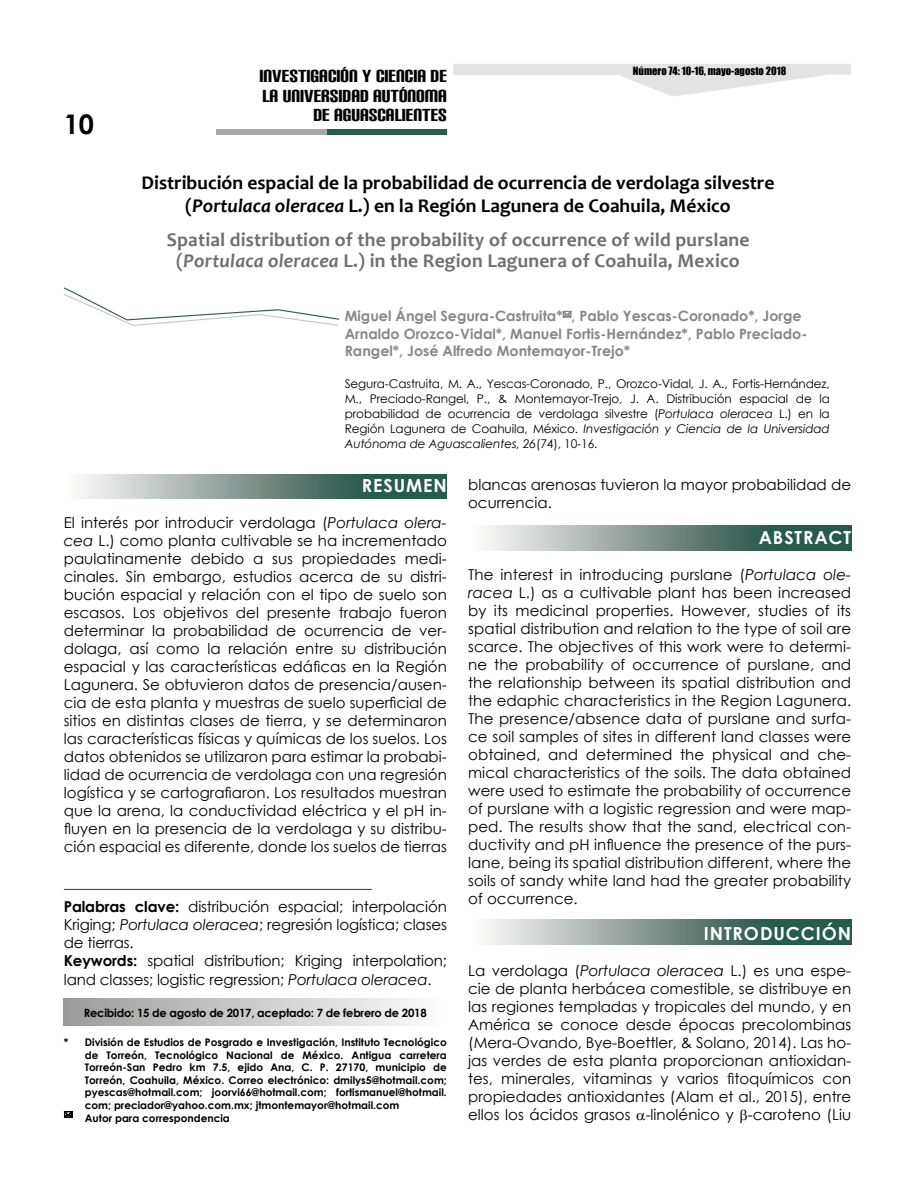
<style>
.page{position:relative;width:915px;height:1191px;background:#fff}
.page>*{position:absolute;margin:0;border:0;box-sizing:border-box;transform-origin:0 0}
.t1{font:700 27px "Century Gothic";color:#000}
.t2{font:21px/19.5px "Carbon Block";color:#000;text-align:right}
.t3{font:700 19.5px/23.4px "Candara";color:#000;text-align:center}
.t4{font:700 19.5px/21px "Candara";letter-spacing:.01em;color:#706f6f;text-align:center}
.t5{font:700 18px "Century Gothic";letter-spacing:.05em;color:#fff}
.t6{font:15px/18px "Century Gothic";color:#000;text-align:justify}
.t7{font:700 14.25px/17.1px "Century Gothic";color:#878787}
.t8{font:12px/15px "Century Gothic";letter-spacing:-.01em;color:#000;text-align:justify}
.t9{font:700 11.4px "Century Gothic";letter-spacing:-.02em;color:#000}
.t10{font:700 10.5px/12.6px "Century Gothic";color:#000}
.t11{font:10.5px "Impact";color:#000}
.s1{font-style:italic}
.s2{font-weight:700}
</style>
<div class="page">
<svg style="left:453px;top:64px;width:397px;height:33px"></svg>
<div style="left:216px;top:129px;width:214px;height:6px;background:#a8a8a7"></div>
<div style="left:327px;top:129px;width:119px;height:6px;background:#265b4d"></div>
<svg style="left:486px;top:919px;width:364px;height:25px;background:#7a938b"></svg>
<svg style="left:486px;top:525px;width:364px;height:25px;background:#7a938b"></svg>
<svg style="left:82px;top:474px;width:364px;height:25px;background:#7a938b"></svg>
<div style="left:64px;top:998px;width:382px;height:27px;background:linear-gradient(to right,#9c9c9c,#fdfdfd)"></div>
<hr style="left:64px;top:889px;width:307px;height:1px;background:#265b4d">
<svg style="left:63px;top:287px;width:276px;height:39px"></svg>
<svg style="left:64px;top:1111px;width:9px;height:7px"></svg>
<svg style="left:562px;top:311px;width:9px;height:6px"></svg>
<h1 class="t1" style="left:64px;top:107px;width:32px">10</h1>
<h2 class="t2" style="left:259px;top:67px;width:189px">INVESTIGACIÓN Y CIENCIA DE<br>LA UNIVERSIDAD AUTÓNOMA<br>DE AGUASCALIENTES</h2>
<p class="t11" style="left:632px;top:64px;width:155px">Número 74: 10-16, mayo-agosto 2018</p>
<h3 class="t3" style="left:141px;top:170px;width:634px">Distribución espacial de la probabilidad de ocurrencia de verdolaga silvestre (<span class="s1">Portulaca oleracea</span> L.) en la Región Lagunera de Coahuila, México</h3>
<h3 class="t4" style="left:167px;top:229px;width:584px">Spatial distribution of the probability of occurrence of wild purslane (<span class="s1">Portulaca oleracea</span> L.) in the Region Lagunera of Coahuila, Mexico</h3>
<p class="t7" style="left:344px;top:307px;width:464px">Miguel Ángel Segura-Castruita* , Pablo Yescas-Coronado*, Jorge<br>Arnaldo Orozco-Vidal*, Manuel Fortis-Hernández*, Pablo Preciado-<br>Rangel*, José Alfredo Montemayor-Trejo*</p>
<p class="t8" style="left:344px;top:376px;width:486px">Segura-Castruita, M. A., Yescas-Coronado, P., Orozco-Vidal, J. A., Fortis-Hernández, M., Preciado-Rangel, P., &amp; Montemayor-Trejo, J. A. Distribución espacial de la probabilidad de ocurrencia de verdolaga silvestre (<span class="s1">Portulaca oleracea</span> L.) en la Región Lagunera de Coahuila, México. <span class="s1">Investigación y Ciencia de la Universidad Autónoma de Aguascalientes, 26</span>(74), 10-16.</p>
<p class="t5" style="left:361px;top:474px;width:86px">RESUMEN</p>
<p class="t6" style="left:64px;top:513px;width:384px">El interés por introducir verdolaga (<span class="s1">Portulaca olera&shy;cea</span> L.) como planta cultivable se ha incrementado paulatinamente debido a sus propiedades medi&shy;cinales. Sin embargo, estudios acerca de su distri&shy;bución espacial y relación con el tipo de suelo son escasos. Los objetivos del presente trabajo fueron determinar la probabilidad de ocurrencia de ver&shy;dolaga, así como la relación entre su distribución espacial y las características edáficas en la Región Lagunera. Se obtuvieron datos de presencia/ausen&shy;cia de esta planta y muestras de suelo superficial de sitios en distintas clases de tierra, y se determinaron las características físicas y químicas de los suelos. Los datos obtenidos se utilizaron para estimar la probabi&shy;lidad de ocurrencia de verdolaga con una regresión logística y se cartografiaron. Los resultados muestran que la arena, la conductividad eléctrica y el pH in&shy;fluyen en la presencia de la verdolaga y su distribu&shy;ción espacial es diferente, donde los suelos de tierras</p>
<p class="t6" style="left:468px;top:475px;width:384px">blancas arenosas tuvieron la mayor probabilidad de ocurrencia.</p>
<p class="t5" style="left:758px;top:526px;width:94px">ABSTRACT</p>
<p class="t6" style="left:468px;top:565px;width:384px">The interest in introducing purslane (<span class="s1">Portulaca ole&shy;racea</span> L.) as a cultivable plant has been increased by its medicinal properties. However, studies of its spatial distribution and relation to the type of soil are scarce. The objectives of this work were to determi&shy;ne the probability of occurrence of purslane, and the relationship between its spatial distribution and the edaphic characteristics in the Region Lagunera.<br>The presence/absence data of purslane and surfa&shy;ce soil samples of sites in different land classes were obtained, and determined the physical and che&shy;mical characteristics of the soils. The data obtained were used to estimate the probability of occurrence of purslane with a logistic regression and were map&shy;ped. The results show that the sand, electrical con&shy;ductivity and pH influence the presence of the purs&shy;lane, being its spatial distribution different, where the soils of sandy white land had the greater probability of occurrence.</p>
<p class="t5" style="left:703px;top:922px;width:149px">INTRODUCCIÓN</p>
<p class="t6" style="left:468px;top:961px;width:384px">La verdolaga (<span class="s1">Portulaca oleracea</span> L.) es una espe&shy;cie de planta herbácea comestible, se distribuye en las regiones templadas y tropicales del mundo, y en América se conoce desde épocas precolombinas (Mera-Ovando, Bye-Boettler, &amp; Solano, 2014). Las ho&shy;jas verdes de esta planta proporcionan antioxidan&shy;tes, minerales, vitaminas y varios fitoquímicos con propiedades antioxidantes (Alam et al., 2015), entre ellos los ácidos grasos -linolénico y -caroteno (Liu</p>
<p class="t6" style="left:64px;top:898px;width:384px;text-align:left"><span class="s2">Palabras clave:</span> distribución espacial; interpolación Kriging; <span class="s1">Portulaca oleracea</span>; regresión logística; clases de tierras.<br><span class="s2">Keywords:</span> spatial distribution; Kriging interpolation; land classes; logistic regression; <span class="s1">Portulaca oleracea</span>.</p>
<p class="t9" style="left:84px;top:1005px;width:344px">Recibido: 15 de agosto de 2017, aceptado: 7 de febrero de 2018</p>
<p class="t10" style="left:85px;top:1035px;width:363px;text-indent:-21px">* División de Estudios de Posgrado e Investigación, Instituto Tecnológico de Torreón, Tecnológico Nacional de México. Antigua carretera Torreón-San Pedro km 7.5, ejido Ana, C. P. 27170, municipio de Torreón, Coahuila, México. Correo electrónico: dmilys5@hotmail.com; pyescas@hotmail.com; joorvi66@hotmail.com; fortismanuel@hotmail. com; preciador@yahoo.com.mx; jtmontemayor@hotmail.com<br>Autor para correspondencia</p>
</div>
